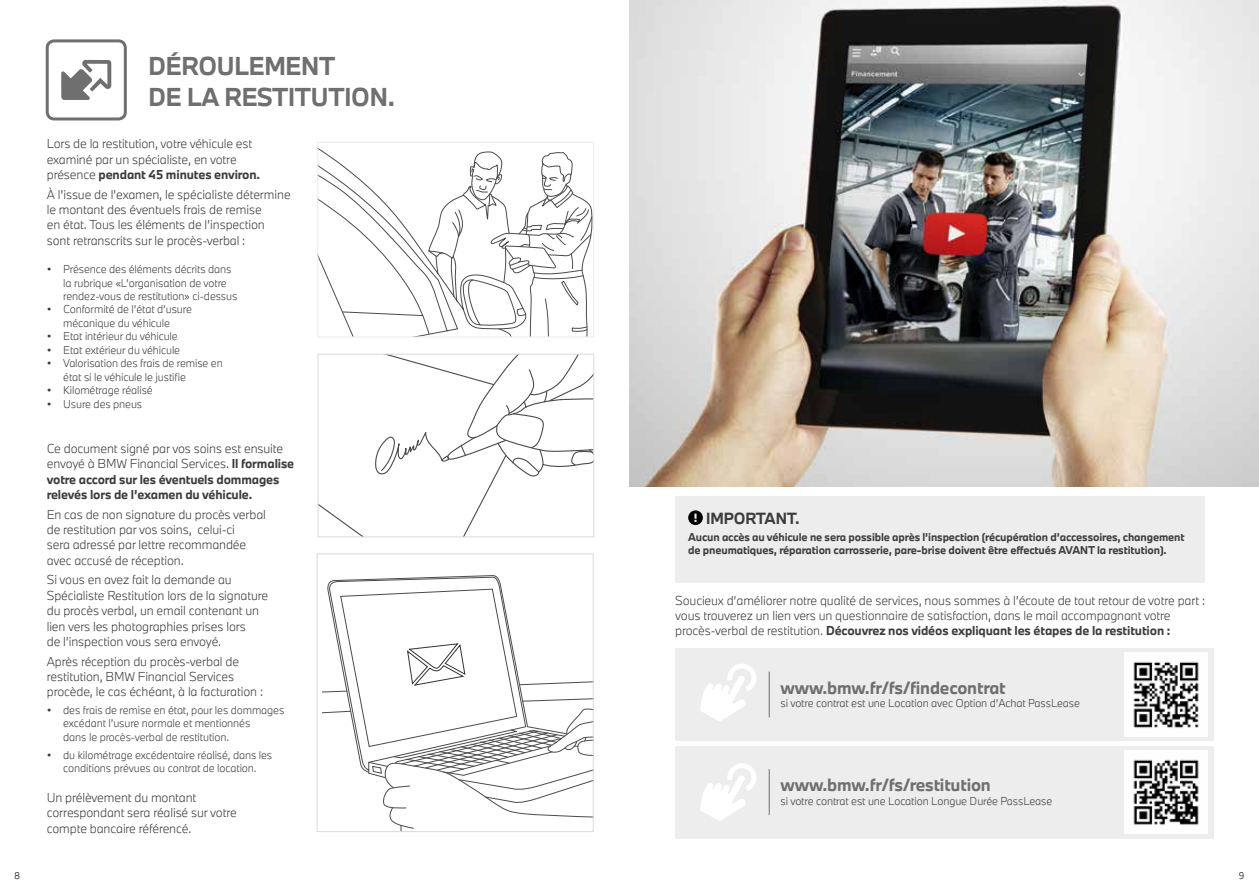
<style>
.page{position:relative;width:1259px;height:893px;background:#fff}
.page>*{position:absolute;margin:0;border:0;box-sizing:border-box;transform-origin:0 0}
.t1{font:700 24px/30.8px "BMW Type Next Latin";letter-spacing:-.01em;color:#706f6f}
.t2{font:700 16.5px "BMW Type Next Latin";letter-spacing:-.01em;color:#706f6f}
.t3{font:700 15px "BMW Type Next Latin";letter-spacing:-.01em;color:#3c3c3b}
.t4{font:300 12px/15.3px "BMW Type Next Latin";letter-spacing:-.01em;color:#3c3c3b}
.t5{font:700 12px/15.3px "BMW Type Next Latin";letter-spacing:-.01em;color:#3c3c3b}
.t6{font:300 10.5px/13.5px "BMW Type Next Latin";letter-spacing:-.01em;color:#3c3c3b}
.t7{font:700 10.5px/13.5px "BMW Type Next Latin";letter-spacing:-.01em;color:#3c3c3b}
.t8{font:300 9px "BMW Type Next Latin";color:#000}
.s1{font-weight:700}
.s2{font-weight:300}
</style>
<div class="page">
<img style="left:630px;top:0;width:629px;height:486px">
<svg style="left:319px;top:148px;width:273px;height:188px"></svg>
<div style="left:317px;top:142px;width:277px;height:196px;border:1px solid #ededed"></div>
<svg style="left:320px;top:356px;width:272px;height:179px"></svg>
<div style="left:318px;top:354px;width:276px;height:183px;border:1px solid #dadada"></div>
<svg style="left:322px;top:576px;width:269px;height:254px"></svg>
<div style="left:317px;top:554px;width:276px;height:278px;border:1px solid #dadada"></div>
<svg style="left:46px;top:39px;width:81px;height:81px"></svg>
<div style="left:675px;top:648px;width:538px;height:93px;background:#ededed"></div>
<hr style="left:769px;top:672px;width:1px;height:45px;background:#706f6f">
<svg style="left:700px;top:664px;width:56px;height:57px"></svg>
<img style="left:1124px;top:652px;width:84px;height:84px">
<div style="left:675px;top:746px;width:538px;height:92px;background:#ededed"></div>
<hr style="left:769px;top:769px;width:1px;height:46px;background:#706f6f">
<svg style="left:700px;top:763px;width:56px;height:58px"></svg>
<img style="left:1124px;top:750px;width:84px;height:84px">
<div style="left:675px;top:496px;width:530px;height:86px;background:#ededed"></div>
<svg style="left:688px;top:510px;width:15px;height:15px"></svg>
<h1 class="t1" style="left:148px;top:50px;width:248px">DÉROULEMENT<br>DE LA RESTITUTION.</h1>
<p class="t4" style="left:47px;top:136px;width:215px">Lors de la restitution, votre véhicule est examiné par un spécialiste, en votre présence <span class="s1">pendant 45 minutes environ.</span></p>
<p class="t4" style="left:47px;top:186px;width:245px">À l’issue de l’examen, le spécialiste détermine le montant des éventuels frais de remise<br>en état. Tous les éléments de l’inspection sont retranscrits sur le procès-verbal :</p>
<p class="t6" style="left:63px;top:262px;width:176px;text-indent:-16px">• Présence des éléments décrits dans la rubrique «L’organisation de votre rendez‑vous de restitution» ci-dessus</p>
<p class="t6" style="left:47px;top:303px;width:147px;text-align:center">• Conformité de l’état d’usure mécanique du véhicule</p>
<p class="t6" style="left:47px;top:329px;width:132px">• Etat intérieur du véhicule</p>
<p class="t6" style="left:47px;top:343px;width:135px">• Etat extérieur du véhicule</p>
<p class="t6" style="left:63px;top:356px;width:161px;text-indent:-16px">• Valorisation des frais de remise en état si le véhicule le justifie</p>
<p class="t6" style="left:47px;top:383px;width:107px">• Kilométrage réalisé</p>
<p class="t6" style="left:47px;top:397px;width:97px">• Usure des pneus</p>
<p class="t5" style="left:47px;top:441px;width:249px"><span class="s2">Ce document signé par vos soins est ensuite envoyé à BMW Financial Services.</span> Il formalise votre accord sur les éventuels dommages relevés lors de l’examen du véhicule.</p>
<p class="t4" style="left:47px;top:506px;width:221px">En cas de non signature du procès verbal de restitution par vos soins, celui-ci<br>sera adressé par lettre recommandée avec accusé de réception.</p>
<p class="t4" style="left:47px;top:572px;width:223px">Si vous en avez fait la demande au Spécialiste Restitution lors de la signature du procès verbal, un email contenant un lien vers les photographies prises lors<br>de l’inspection vous sera envoyé.</p>
<p class="t4" style="left:47px;top:653px;width:218px">Après réception du procès-verbal de restitution, BMW Financial Services procède, le cas échéant, à la facturation :</p>
<p class="t6" style="left:63px;top:703px;width:223px;text-indent:-16px">• des frais de remise en état, pour les dommages excédant l’usure normale et mentionnés<br>dans le procès-verbal de restitution.</p>
<p class="t6" style="left:47px;top:748px;width:227px;text-align:center">• du kilométrage excédentaire réalisé, dans les conditions prévues au contrat de location.</p>
<p class="t4" style="left:47px;top:790px;width:191px">Un prélèvement du montant correspondant sera réalisé sur votre compte bancaire référencé.</p>
<p class="t3" style="left:706px;top:508px;width:95px">IMPORTANT.</p>
<p class="t7" style="left:688px;top:530px;width:498px">Aucun accès au véhicule ne sera possible après l’inspection (récupération d’accessoires, changement de pneumatiques, réparation carrosserie, pare-brise doivent être effectués AVANT la restitution).</p>
<p class="t4" style="left:675px;top:592px;width:531px">Soucieux d’améliorer notre qualité de services, nous sommes à l’écoute de tout retour de votre part : vous trouverez un lien vers un questionnaire de satisfaction, dans le mail accompagnant votre procès-verbal de restitution. <span class="s1">Découvrez nos vidéos expliquant les étapes de la restitution :</span></p>
<h2 class="t2" style="left:780px;top:676px;width:227px">www.bmw.fr/fs/findecontrat</h2>
<p class="t6" style="left:780px;top:696px;width:301px">si votre contrat est une Location avec Option d’Achat PassLease</p>
<h2 class="t2" style="left:780px;top:774px;width:212px">www.bmw.fr/fs/restitution</h2>
<p class="t6" style="left:780px;top:794px;width:273px">si votre contrat est une Location Longue Durée PassLease</p>
<p class="t8" style="left:14px;top:870px;width:8px">8</p>
<p class="t8" style="left:1239px;top:870px;width:7px">9</p>
</div>
